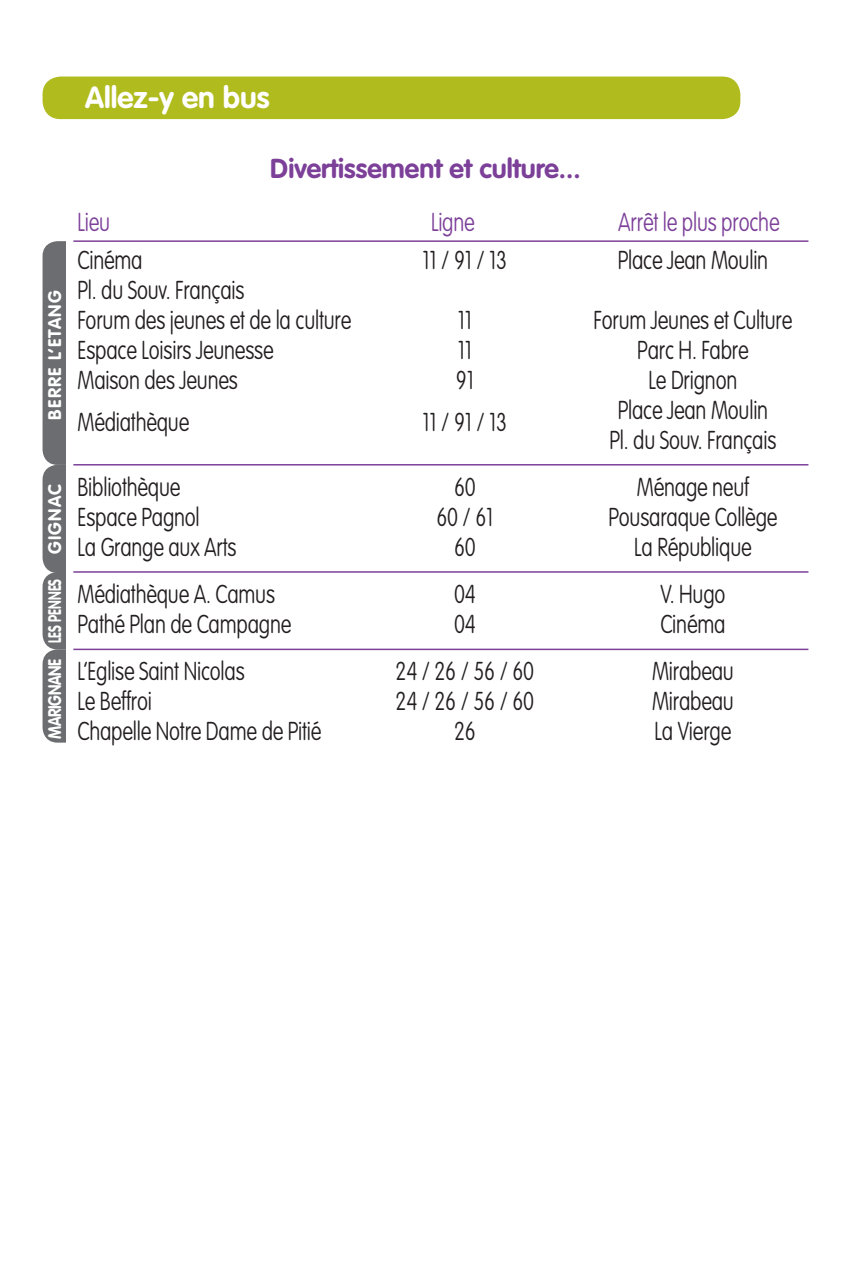
<style>
.page{position:relative;width:851px;height:1276px;background:#fff}
.page>*{position:absolute;margin:0;border:0;box-sizing:border-box;transform-origin:0 0}
.t1{font:700 30px "VAG Rounded Std";color:#fff}
.t2{font:700 27px "VAG Rounded Std";color:#7c4099}
.t3{font:100 25.5px "VAG Rounded Std";letter-spacing:-.01em;color:#231f20;scale:.8 1}
.t4{font:100 25.5px "VAG Rounded Std";letter-spacing:-.01em;color:#7c4099;scale:.8 1}
.t5{font:700 18px "VAG Rounded Std";letter-spacing:.07em;color:#fff}
.t6{font:700 18px "VAG Rounded Std";color:#fff;scale:.7 1}
.t7{font:700 18px "VAG Rounded Std";letter-spacing:-.02em;color:#fff;scale:.84 1}
.t8{font:700 18px "VAG Rounded Std";color:#fff}
</style>
<div class="page">
<div style="left:43px;top:77px;width:697px;height:42px;background:#b0bb1d;border-radius:18px"></div>
<div style="left:43px;top:241px;width:39px;height:224px;background:#6c6d70;border-radius:15px"></div>
<div style="left:43px;top:465px;width:39px;height:108px;background:#6c6d70;border-radius:15px"></div>
<div style="left:43px;top:572px;width:39px;height:77px;background:#6c6d70;border-radius:15px"></div>
<div style="left:43px;top:649px;width:39px;height:93px;background:#6c6d70;border-radius:15px"></div>
<div style="left:65px;top:211px;width:754px;height:85px;background:#fff"></div>
<div style="left:65px;top:250px;width:754px;height:497px;background:#fff"></div>
<hr style="left:73px;top:240px;width:735px;height:2px;background:#7c4099">
<hr style="left:73px;top:464px;width:735px;height:1px;background:#7c4099">
<hr style="left:73px;top:571px;width:735px;height:2px;background:#7c4099">
<hr style="left:73px;top:648px;width:735px;height:2px;background:#7c4099">
<p class="t1" style="left:85px;top:80px;width:186px">Allez-y en bus</p>
<p class="t5" style="left:44px;top:419px;width:130px;rotate:-90deg">BERRE L’ETANG</p>
<p class="t8" style="left:44px;top:554px;width:72px;rotate:-90deg">GIGNAC</p>
<p class="t6" style="left:44px;top:643px;width:93px;rotate:-90deg">LES PENNES</p>
<p class="t7" style="left:44px;top:739px;width:97px;rotate:-90deg">MARIGNANE</p>
<p class="t2" style="left:270px;top:153px;width:312px">Divertissement et culture...</p>
<p class="t4" style="left:77px;top:207px;width:42px">Lieu</p>
<p class="t4" style="left:431px;top:207px;width:56px">Ligne</p>
<p class="t4" style="left:618px;top:207px;width:203px">Arrêt le plus proche</p>
<p class="t3" style="left:77px;top:246px;width:83px">Cinéma</p>
<p class="t3" style="left:422px;top:246px;width:107px">11 / 91 / 13</p>
<p class="t3" style="left:617px;top:246px;width:190px">Place Jean Moulin</p>
<p class="t3" style="left:77px;top:276px;width:210px">Pl. du Souv. Français</p>
<p class="t3" style="left:77px;top:306px;width:343px">Forum des jeunes et de la culture</p>
<p class="t3" style="left:458px;top:306px;width:19px">11</p>
<p class="t3" style="left:593px;top:306px;width:250px">Forum Jeunes et Culture</p>
<p class="t3" style="left:77px;top:336px;width:247px">Espace Loisirs Jeunesse</p>
<p class="t3" style="left:458px;top:336px;width:19px">11</p>
<p class="t3" style="left:637px;top:336px;width:141px">Parc H. Fabre</p>
<p class="t3" style="left:77px;top:366px;width:202px">Maison des Jeunes</p>
<p class="t3" style="left:456px;top:366px;width:24px">91</p>
<p class="t3" style="left:648px;top:366px;width:112px">Le Drignon</p>
<p class="t3" style="left:77px;top:408px;width:141px">Médiathèque</p>
<p class="t3" style="left:422px;top:408px;width:107px">11 / 91 / 13</p>
<p class="t3" style="left:617px;top:396px;width:190px">Place Jean Moulin</p>
<p class="t3" style="left:609px;top:426px;width:210px">Pl. du Souv. Français</p>
<p class="t3" style="left:77px;top:473px;width:130px">Bibliothèque</p>
<p class="t3" style="left:454px;top:473px;width:29px">60</p>
<p class="t3" style="left:636px;top:473px;width:142px">Ménage neuf</p>
<p class="t3" style="left:77px;top:503px;width:154px">Espace Pagnol</p>
<p class="t3" style="left:436px;top:503px;width:73px">60 / 61</p>
<p class="t3" style="left:608px;top:503px;width:212px">Pousaraque Collège</p>
<p class="t3" style="left:77px;top:533px;width:200px">La Grange aux Arts</p>
<p class="t3" style="left:454px;top:533px;width:29px">60</p>
<p class="t3" style="left:634px;top:533px;width:148px">La République</p>
<p class="t3" style="left:77px;top:580px;width:248px">Médiathèque A. Camus</p>
<p class="t3" style="left:454px;top:580px;width:29px">04</p>
<p class="t3" style="left:660px;top:580px;width:83px">V. Hugo</p>
<p class="t3" style="left:77px;top:610px;width:269px">Pathé Plan de Campagne</p>
<p class="t3" style="left:454px;top:610px;width:29px">04</p>
<p class="t3" style="left:660px;top:610px;width:83px">Cinéma</p>
<p class="t3" style="left:77px;top:657px;width:210px">L’Eglise Saint Nicolas</p>
<p class="t3" style="left:395px;top:657px;width:175px">24 / 26 / 56 / 60</p>
<p class="t3" style="left:652px;top:657px;width:104px">Mirabeau</p>
<p class="t3" style="left:77px;top:687px;width:95px">Le Beffroi</p>
<p class="t3" style="left:395px;top:687px;width:175px">24 / 26 / 56 / 60</p>
<p class="t3" style="left:652px;top:687px;width:104px">Mirabeau</p>
<p class="t3" style="left:77px;top:717px;width:306px">Chapelle Notre Dame de Pitié</p>
<p class="t3" style="left:454px;top:717px;width:29px">26</p>
<p class="t3" style="left:654px;top:717px;width:97px">La Vierge</p>
</div>
